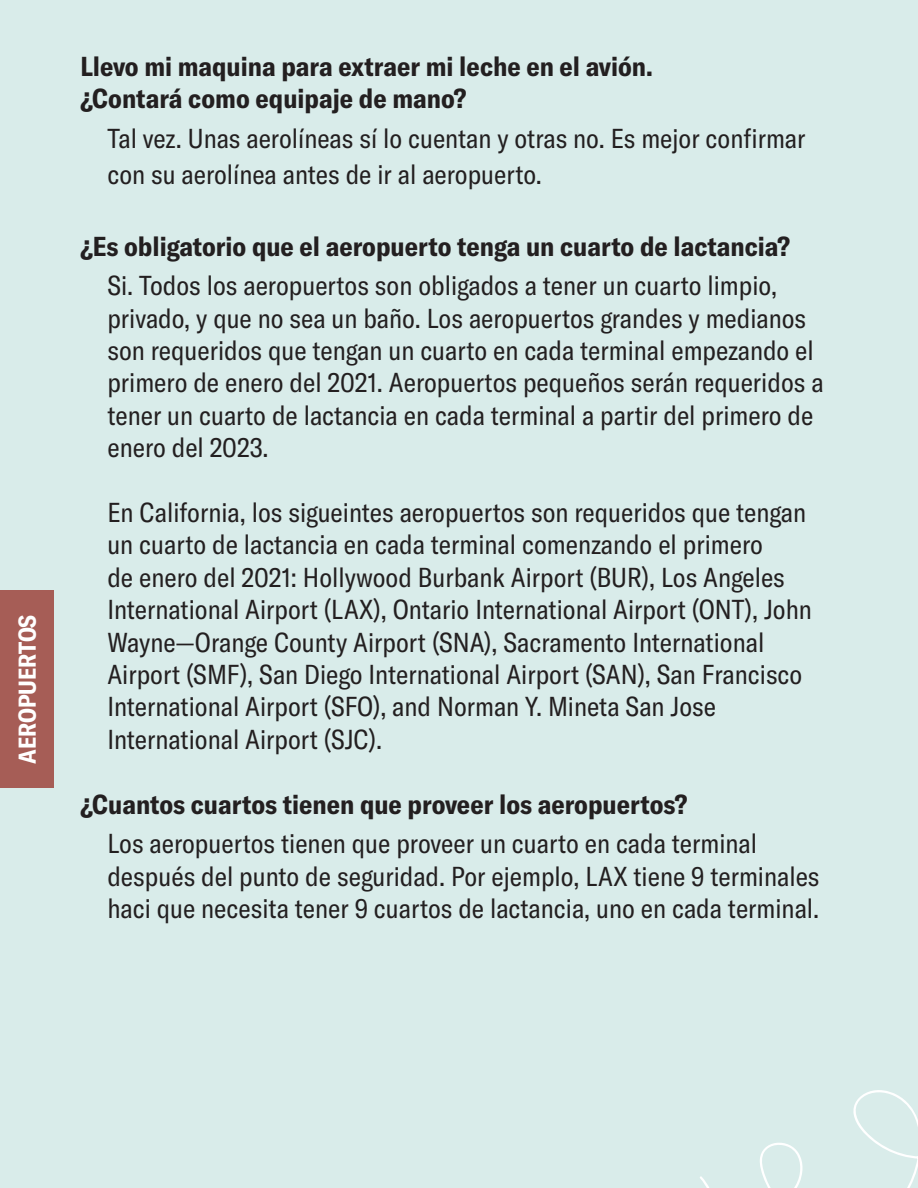
<style>
.page{position:relative;width:918px;height:1188px;background:#d9ecea}
.page>*{position:absolute;margin:0;border:0;box-sizing:border-box;transform-origin:0 0}
.t1{font:condensed 27px/32.4px "GT America";color:#231f20}
.t2{font:700 condensed 27px/32.4px "GT America";color:#231f20}
.t3{font:700 condensed 24px "GT America";color:#fff}
</style>
<div class="page">
<div style="left:0;top:590px;width:53px;height:198px;background:#a65d56"></div>
<svg style="left:700px;top:1090px;width:218px;height:98px"></svg>
<p class="t3" style="left:13px;top:764px;width:151px;rotate:-90deg">AEROPUERTOS</p>
<p class="t2" style="left:80px;top:50px;width:574px">Llevo mi maquina para extraer mi leche en el avión. ¿Contará como equipaje de mano?</p>
<p class="t1" style="left:107px;top:120px;width:700px;line-height:36px">Tal vez. Unas aerolíneas sí lo cuentan y otras no. Es mejor confirmar con su aerolínea antes de ir al aeropuerto.</p>
<p class="t2" style="left:80px;top:230px;width:711px">¿Es obligatorio que el aeropuerto tenga un cuarto de lactancia?</p>
<p class="t1" style="left:107px;top:270px;width:718px">Si. Todos los aeropuertos son obligados a tener un cuarto limpio, privado, y que no sea un baño. Los aeropuertos grandes y medianos son requeridos que tengan un cuarto en cada terminal empezando el primero de enero del 2021. Aeropuertos pequeños serán requeridos a tener un cuarto de lactancia en cada terminal a partir del primero de enero del 2023.</p>
<p class="t1" style="left:107px;top:496px;width:706px">En California, los sigueintes aeropuertos son requeridos que tengan un cuarto de lactancia en cada terminal comenzando el primero<br>de enero del 2021: Hollywood Burbank Airport (BUR), Los Angeles International Airport (LAX), Ontario International Airport (ONT), John Wayne—Orange County Airport (SNA), Sacramento International Airport (SMF), San Diego International Airport (SAN), San Francisco International Airport (SFO), and Norman Y. Mineta San Jose International Airport (SJC).</p>
<p class="t2" style="left:80px;top:788px;width:609px">¿Cuantos cuartos tienen que proveer los aeropuertos?</p>
<p class="t1" style="left:107px;top:828px;width:714px">Los aeropuertos tienen que proveer un cuarto en cada terminal después del punto de seguridad. Por ejemplo, LAX tiene 9 terminales haci que necesita tener 9 cuartos de lactancia, uno en cada terminal.</p>
</div>
